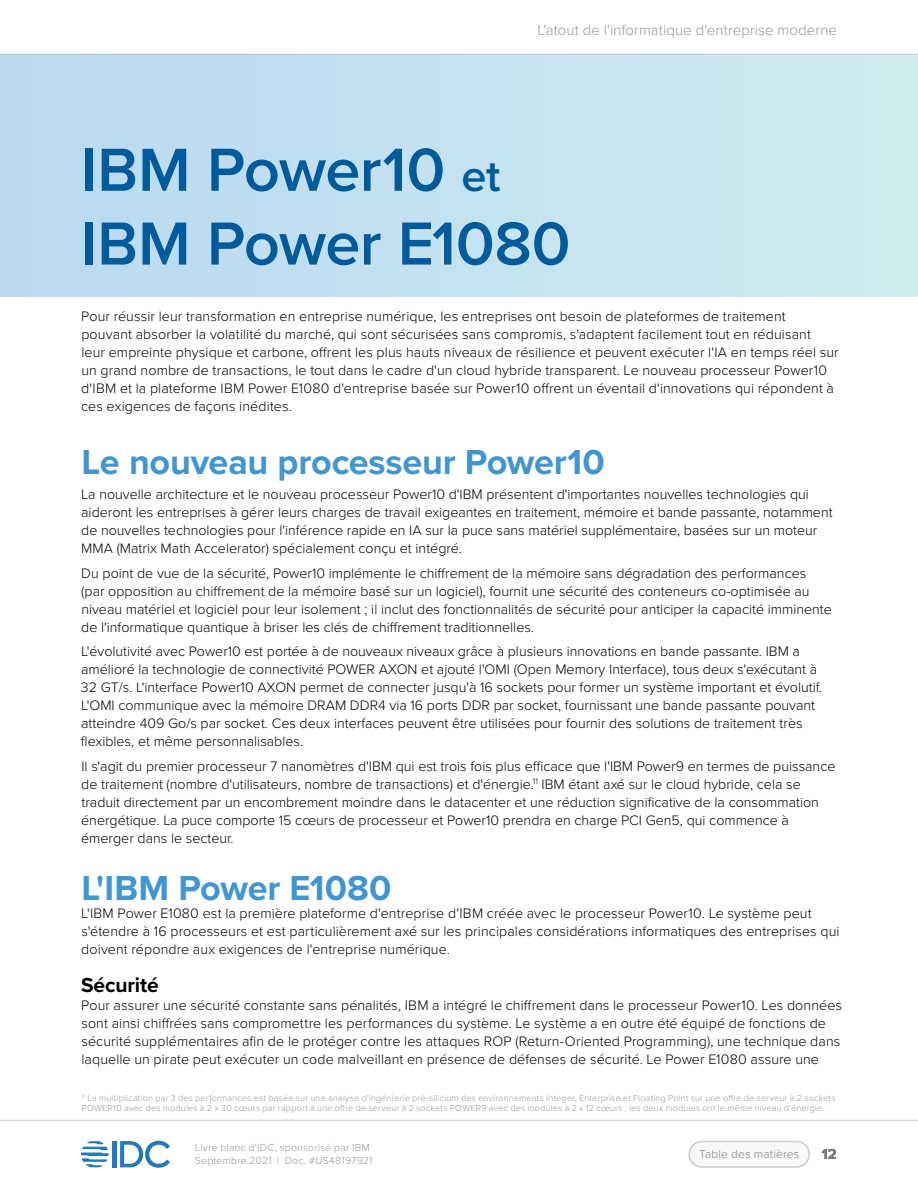
<style>
.page{position:relative;width:918px;height:1188px;background:#fff}
.page>*{position:absolute;margin:0;border:0;box-sizing:border-box;transform-origin:0 0}
.t1{font:600 63px/73.8px "Proxima Nova";letter-spacing:-.01em;color:#005b9c}
.t2{font:700 36px "Proxima Nova";letter-spacing:-.005em;color:#4196d2}
.t3{font:700 21px "Proxima Nova";letter-spacing:-.005em;color:#000}
.t4{font:300 15px "Proxima Nova";letter-spacing:.005em;color:#97979b}
.t5{font:700 15px "Proxima Nova";color:#000}
.t6{font:300 14.25px/18px "Proxima Nova";color:#000}
.t7{font:300 12px "Proxima Nova";letter-spacing:.015em;color:#808187}
.t8{font:300 10.5px/13.5px "Proxima Nova";letter-spacing:.02em;color:#97979b}
.t9{font:300 9px/10.5px "Proxima Nova";letter-spacing:.025em;color:#97979b}
.s1{font-size:45px}
</style>
<div class="page">
<div style="left:689px;top:1142px;width:120px;height:25px;background:#f8f8f8;border-radius:13px"></div>
<div style="left:688px;top:1141px;width:122px;height:27px;border:2px solid #cccccb;border-radius:13px"></div>
<hr style="left:0;top:1120px;width:918px;height:1px;background:#cccccb">
<hr style="left:113px;top:1141px;width:4px;height:26px;background:#2279bc">
<svg style="left:120px;top:1141px;width:50px;height:27px"></svg>
<svg style="left:81px;top:1141px;width:28px;height:26px"></svg>
<div style="left:0;top:54px;width:918px;height:243px;background:#c4e2f0"></div>
<p class="t4" style="left:537px;top:18px;width:301px">L'atout de l'informatique d'entreprise moderne</p>
<h1 class="t1" style="left:81px;top:131px;width:491px">IBM Power10 <span class="s1">et<br></span>IBM Power E1080</h1>
<p class="t6" style="left:81px;top:306px;width:759px">Pour réussir leur transformation en entreprise numérique, les entreprises ont besoin de plateformes de traitement pouvant absorber la volatilité du marché, qui sont sécurisées sans compromis, s'adaptent facilement tout en réduisant<br>leur empreinte physique et carbone, offrent les plus hauts niveaux de résilience et peuvent exécuter l'IA en temps réel sur un grand nombre de transactions, le tout dans le cadre d'un cloud hybride transparent. Le nouveau processeur Power10 d'IBM et la plateforme IBM Power E1080 d'entreprise basée sur Power10 offrent un éventail d'innovations qui répondent à ces exigences de façons inédites.</p>
<h2 class="t2" style="left:82px;top:435px;width:525px">Le nouveau processeur Power10</h2>
<p class="t6" style="left:81px;top:484px;width:753px">La nouvelle architecture et le nouveau processeur Power10 d'IBM présentent d'importantes nouvelles technologies qui aideront les entreprises à gérer leurs charges de travail exigeantes en traitement, mémoire et bande passante, notamment de nouvelles technologies pour l'inférence rapide en IA sur la puce sans matériel supplémentaire, basées sur un moteur MMA (Matrix Math Accelerator) spécialement conçu et intégré.</p>
<p class="t6" style="left:81px;top:563px;width:752px">Du point de vue de la sécurité, Power10 implémente le chiffrement de la mémoire sans dégradation des performances (par opposition au chiffrement de la mémoire basé sur un logiciel), fournit une sécurité des conteneurs co-optimisée au niveau matériel et logiciel pour leur isolement ; il inclut des fonctionnalités de sécurité pour anticiper la capacité imminente de l'informatique quantique à briser les clés de chiffrement traditionnelles.</p>
<p class="t6" style="left:81px;top:642px;width:743px">L'évolutivité avec Power10 est portée à de nouveaux niveaux grâce à plusieurs innovations en bande passante. IBM a amélioré la technologie de connectivité POWER AXON et ajouté l'OMI (Open Memory Interface), tous deux s'exécutant à 32 GT/s. L'interface Power10 AXON permet de connecter jusqu'à 16 sockets pour former un système important et évolutif.<br>L'OMI communique avec la mémoire DRAM DDR4 via 16 ports DDR par socket, fournissant une bande passante pouvant atteindre 409 Go/s par socket. Ces deux interfaces peuvent être utilisées pour fournir des solutions de traitement très flexibles, et même personnalisables.</p>
<p class="t6" style="left:81px;top:757px;width:756px">Il s'agit du premier processeur 7 nanomètres d'IBM qui est trois fois plus efficace que l'IBM Power9 en termes de puissance de traitement (nombre d'utilisateurs, nombre de transactions) et d'énergie.<sup>11</sup> IBM étant axé sur le cloud hybride, cela se traduit directement par un encombrement moindre dans le datacenter et une réduction significative de la consommation énergétique. La puce comporte 15 cœurs de processeur et Power10 prendra en charge PCI Gen5, qui commence à émerger dans le secteur.</p>
<h2 class="t2" style="left:82px;top:862px;width:311px">L'IBM Power E1080</h2>
<p class="t6" style="left:81px;top:904px;width:760px">L'IBM Power E1080 est la première plateforme d'entreprise d'IBM créée avec le processeur Power10. Le système peut s'étendre à 16 processeurs et est particulièrement axé sur les principales considérations informatiques des entreprises qui doivent répondre aux exigences de l'entreprise numérique.</p>
<h3 class="t3" style="left:81px;top:970px;width:79px">Sécurité</h3>
<p class="t6" style="left:81px;top:996px;width:762px">Pour assurer une sécurité constante sans pénalités, IBM a intégré le chiffrement dans le processeur Power10. Les données sont ainsi chiffrées sans compromettre les performances du système. Le système a en outre été équipé de fonctions de sécurité supplémentaires afin de le protéger contre les attaques ROP (Return-Oriented Programming), une technique dans laquelle un pirate peut exécuter un code malveillant en présence de défenses de sécurité. Le Power E1080 assure une</p>
<p class="t9" style="left:82px;top:1092px;width:756px"><sup>11</sup> La multiplication par 3 des performances est basée sur une analyse d'ingénierie pré-silicium des environnements Integer, Enterprise et Floating Point sur une offre de serveur à 2 sockets<br>POWER10 avec des modules à 2 x 30 cœurs par rapport à une offre de serveur à 2 sockets POWER9 avec des modules à 2 x 12 cœurs ; les deux modules ont le même niveau d'énergie.</p>
<p class="t8" style="left:195px;top:1140px;width:179px">Livre blanc d'IDC, sponsorisé par IBM<br>Septembre 2021 | Doc. #US48197921</p>
<p class="t7" style="left:699px;top:1145px;width:102px">Table des matières</p>
<p class="t5" style="left:822px;top:1142px;width:17px">12</p>
</div>
